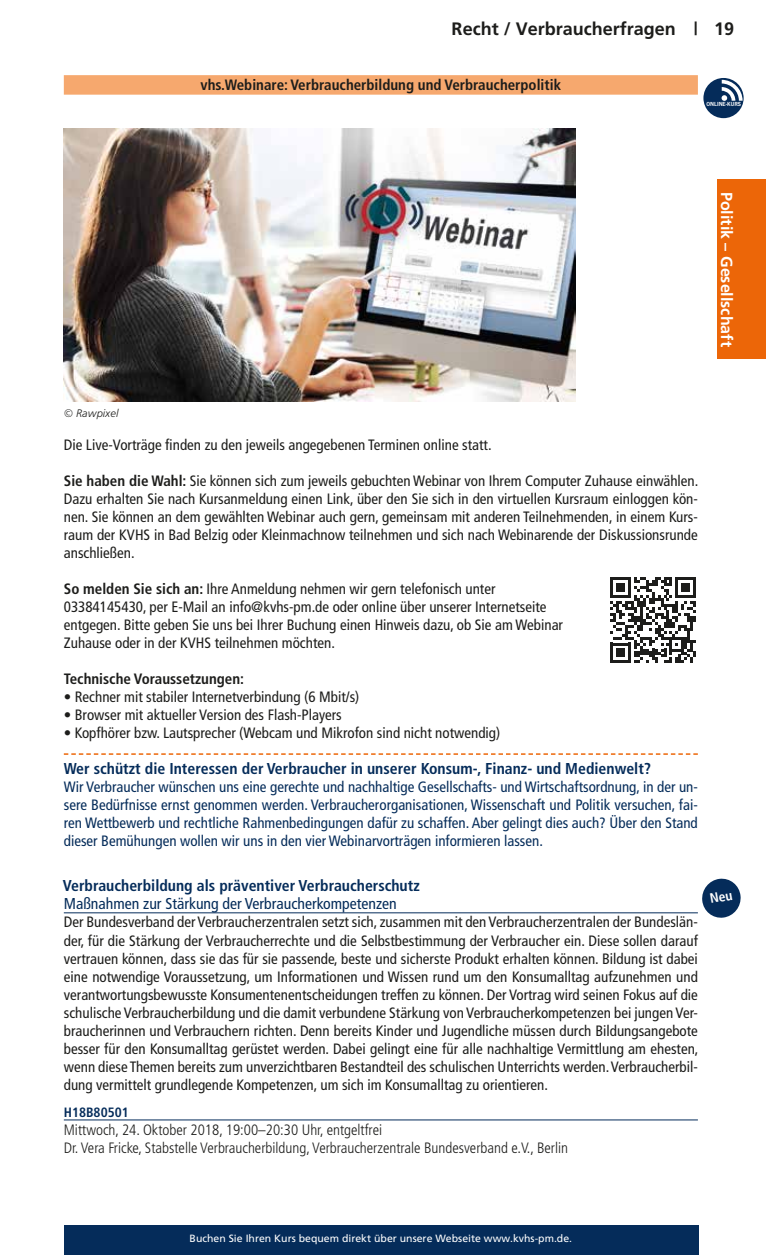
<style>
.page{position:relative;width:766px;height:1255px;background:#fff}
.page>*{position:absolute;margin:0;border:0;box-sizing:border-box;transform-origin:0 0}
.t1{font:18px "Frutiger Bold Turk";color:#1d1d1b}
.t2{font:700 16.5px "Frutiger 65";color:#fff}
.t3{font:700 condensed 15.75px "Frutiger LT Std";color:#052c5a}
.t4{font:condensed 15.75px "Frutiger LT Std";color:#052c5a}
.t5{font:condensed 15px/18px "Frutiger LT Std";color:#1d1d1b;text-align:justify}
.t6{font:condensed 15px/18px "Frutiger LT Std";color:#052c5a;text-align:justify}
.t7{font:300 condensed 15px/18px "Frutiger LT Std";color:#1d1d1b}
.t8{font:700 condensed 15px "Frutiger LT Std";color:#1d1d1b}
.t9{font:700 condensed 13.5px "Frutiger LT Std";color:#052c5a}
.t10{font:italic 300 12px "Frutiger 46";color:#1d1d1b}
.t11{font:10.5px "Frutiger 55 Roman";color:#fff}
.t12{font:600 6.15px "News Gothic T";color:#fff}
.s1{font-weight:700}
</style>
<div class="page">
<div style="left:64px;top:1225px;width:634px;height:29px;background:#052c5a"></div>
<div style="left:716px;top:179px;width:49px;height:180px;background:#ec6608"></div>
<div style="left:64px;top:75px;width:633px;height:20px;background:#f6a86e"></div>
<svg style="left:64px;top:753px;width:633px;height:1px"></svg>
<img style="left:64px;top:128px;width:511px;height:274px">
<hr style="left:64px;top:912px;width:633px;height:1px;background:#052c5a">
<hr style="left:64px;top:1119px;width:633px;height:1px;background:#052c5a">
<div style="left:703px;top:78px;width:40px;height:40px;background:#052c5a;border-radius:50%"></div>
<svg style="left:721px;top:80px;width:21px;height:21px"></svg>
<svg style="left:610px;top:577px;width:86px;height:86px"></svg>
<svg style="left:702px;top:878px;width:39px;height:39px"></svg>
<p class="t1" style="left:451px;top:18px;width:284px">Recht / Verbraucherfragen | 19</p>
<p class="t8" style="left:200px;top:76px;width:362px">vhs.Webinare: Verbraucherbildung und Verbraucherpolitik</p>
<p class="t12" style="left:706px;top:100px;width:36px">ONLINE-KURS</p>
<p class="t2" style="left:736px;top:192px;width:156px;rotate:90deg">Politik – Gesellschaft</p>
<p class="t10" style="left:64px;top:407px;width:56px">© Rawpixel</p>
<p class="t5" style="left:64px;top:436px;width:429px">Die Live-Vorträge finden zu den jeweils angegebenen Terminen online statt.</p>
<p class="t5" style="left:64px;top:472px;width:636px"><span class="s1">Sie haben die Wahl:</span> Sie können sich zum jeweils gebuchten Webinar von Ihrem Computer Zuhause einwählen.<br>Dazu erhalten Sie nach Kursanmeldung einen Link, über den Sie sich in den virtuellen Kursraum einloggen kön&shy;nen. Sie können an dem gewählten Webinar auch gern, gemeinsam mit anderen Teilnehmenden, in einem Kurs&shy;raum der KVHS in Bad Belzig oder Kleinmachnow teilnehmen und sich nach Webinarende der Diskussionsrunde anschließen.</p>
<p class="t5" style="left:64px;top:580px;width:500px;text-align:left"><span class="s1">So melden Sie sich an:</span> Ihre Anmeldung nehmen wir gern telefonisch unter 03384145430, per E-Mail an info@kvhs-pm.de oder online über unserer Internetseite entgegen. Bitte geben Sie uns bei Ihrer Buchung einen Hinweis dazu, ob Sie am Webinar Zuhause oder in der KVHS teilnehmen möchten.</p>
<p class="t8" style="left:64px;top:670px;width:182px">Technische Voraussetzungen:</p>
<p class="t5" style="left:64px;top:688px;width:297px">• Rechner mit stabiler Internetverbindung (6 Mbit/s)</p>
<p class="t5" style="left:64px;top:706px;width:279px">• Browser mit aktueller Version des Flash-Players</p>
<p class="t5" style="left:64px;top:724px;width:438px">• Kopfhörer bzw. Lautsprecher (Webcam und Mikrofon sind nicht notwendig)</p>
<p class="t3" style="left:64px;top:759px;width:588px">Wer schützt die Interessen der Verbraucher in unserer Konsum-, Finanz- und Medienwelt?</p>
<p class="t6" style="left:64px;top:778px;width:635px">Wir Verbraucher wünschen uns eine gerechte und nachhaltige Gesellschafts- und Wirtschaftsordnung, in der un&shy;sere Bedürfnisse ernst genommen werden. Verbraucherorganisationen, Wissenschaft und Politik versuchen, fai&shy;ren Wettbewerb und rechtliche Rahmenbedingungen dafür zu schaffen. Aber gelingt dies auch? Über den Stand dieser Bemühungen wollen wir uns in den vier Webinarvorträgen informieren lassen.</p>
<p class="t3" style="left:63px;top:876px;width:358px">Verbraucherbildung als präventiver Verbraucherschutz</p>
<p class="t4" style="left:64px;top:894px;width:334px">Maßnahmen zur Stärkung der Verbraucherkompetenzen</p>
<p class="t5" style="left:64px;top:913px;width:636px">Der Bundesverband der Verbraucherzentralen setzt sich, zusammen mit den Verbraucherzentralen der Bundeslän&shy;der, für die Stärkung der Verbraucherrechte und die Selbstbestimmung der Verbraucher ein. Diese sollen darauf vertrauen können, dass sie das für sie passende, beste und sicherste Produkt erhalten können. Bildung ist dabei eine notwendige Voraussetzung, um Informationen und Wissen rund um den Konsumalltag aufzunehmen und verantwortungsbewusste Konsumentenentscheidungen treffen zu können. Der Vortrag wird seinen Fokus auf die schulische Verbraucherbildung und die damit verbundene Stärkung von Verbraucherkompetenzen bei jungen Ver&shy;braucherinnen und Verbrauchern richten. Denn bereits Kinder und Jugendliche müssen durch Bildungsangebote besser für den Konsumalltag gerüstet werden. Dabei gelingt eine für alle nachhaltige Vermittlung am ehesten, wenn diese Themen bereits zum unverzichtbaren Bestandteil des schulischen Unterrichts werden. Verbraucherbil&shy;dung vermittelt grundlegende Kompetenzen, um sich im Konsumalltag zu orientieren.</p>
<p class="t9" style="left:64px;top:1103px;width:66px">H18B80501</p>
<p class="t7" style="left:64px;top:1120px;width:505px">Mittwoch, 24. Oktober 2018, 19:00–20:30 Uhr, entgeltfrei<br>Dr. Vera Fricke, Stabstelle Verbraucherbildung, Verbraucherzentrale Bundesverband e.V., Berlin</p>
<p class="t11" style="left:189px;top:1231px;width:384px">Buchen Sie Ihren Kurs bequem direkt über unsere Webseite www.kvhs-pm.de.</p>
</div>
